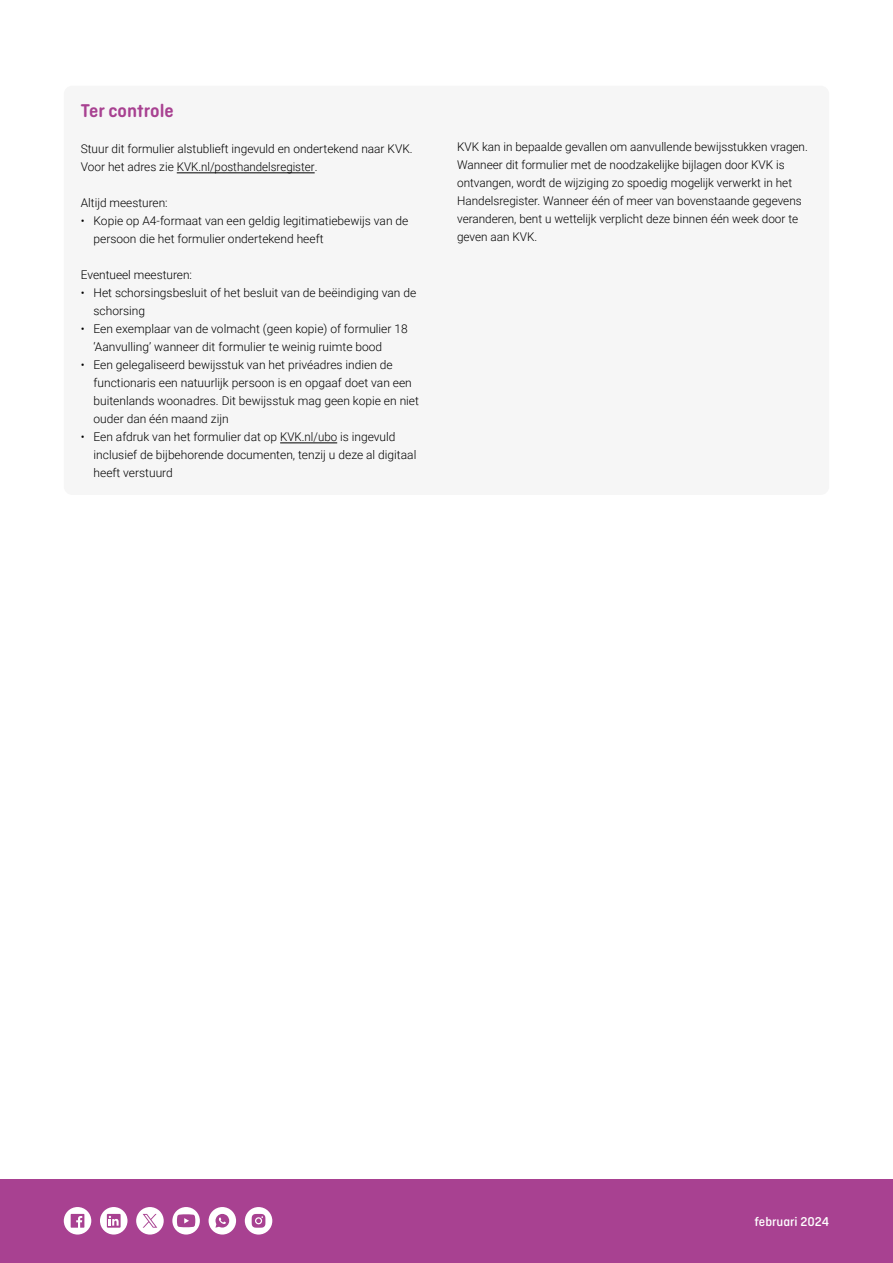
<style>
.page{position:relative;width:893px;height:1263px;background:#fff}
.page>*{position:absolute;margin:0;border:0;box-sizing:border-box;transform-origin:0 0}
._02a_Kader_kop_groot{font:600 19.5px "Ciutadella Rounded";color:#a84191}
.t1{font:500 13.5px "Ciutadella Rounded";color:#fff}
._02c_Kader_tekst{font:300 12px/18px "Roboto";color:#000}
</style>
<div class="page">
<div style="left:0;top:1179px;width:893px;height:84px;background:#a84191"></div>
<svg style="left:172px;top:1207px;width:28px;height:27px"></svg>
<svg style="left:100px;top:1207px;width:27px;height:27px"></svg>
<svg style="left:64px;top:1207px;width:27px;height:27px"></svg>
<svg style="left:209px;top:1207px;width:27px;height:27px"></svg>
<svg style="left:245px;top:1207px;width:27px;height:27px"></svg>
<svg style="left:136px;top:1207px;width:28px;height:27px"></svg>
<div style="left:64px;top:86px;width:765px;height:409px;background:#f6f6f6;border-radius:9px"></div>
<hr style="left:177px;top:173px;width:138px;height:1px;background:#000">
<hr style="left:280px;top:443px;width:57px;height:1px;background:#000">
<h3 class="_02a_Kader_kop_groot" style="left:81px;top:100px;width:94px">Ter controle</h3>
<p class="_02c_Kader_tekst" style="left:81px;top:140px;width:333px">Stuur dit formulier alstublieft ingevuld en ondertekend naar KVK.<br>Voor het adres zie KVK.nl/posthandelsregister.</p>
<p class="_02c_Kader_tekst" style="left:81px;top:194px;width:88px">Altijd meesturen:</p>
<p class="_02c_Kader_tekst" style="left:94px;top:212px;width:316px;text-indent:-13px">• Kopie op A4-formaat van een geldig legitimatiebewijs van de persoon die het formulier ondertekend heeft</p>
<p class="_02c_Kader_tekst" style="left:81px;top:266px;width:113px">Eventueel meesturen:</p>
<p class="_02c_Kader_tekst" style="left:94px;top:284px;width:324px;text-indent:-13px">• Het schorsingsbesluit of het besluit van de beëindiging van de schorsing</p>
<p class="_02c_Kader_tekst" style="left:94px;top:320px;width:316px;text-indent:-13px">• Een exemplaar van de volmacht (geen kopie) of formulier 18 ‘Aanvulling’ wanneer dit formulier te weinig ruimte bood</p>
<p class="_02c_Kader_tekst" style="left:94px;top:356px;width:327px;text-indent:-13px">• Een gelegaliseerd bewijsstuk van het privéadres indien de functionaris een natuurlijk persoon is en opgaaf doet van een buitenlands woonadres. Dit bewijsstuk mag geen kopie en niet ouder dan één maand zijn</p>
<p class="_02c_Kader_tekst" style="left:94px;top:428px;width:324px;text-indent:-13px">• Een afdruk van het formulier dat op KVK.nl/ubo is ingevuld inclusief de bijbehorende documenten, tenzij u deze al digitaal heeft verstuurd</p>
<p class="_02c_Kader_tekst" style="left:457px;top:138px;width:352px">KVK kan in bepaalde gevallen om aanvullende bewijsstukken vragen.<br>Wanneer dit formulier met de noodzakelijke bijlagen door KVK is ontvangen, wordt de wijziging zo spoedig mogelijk verwerkt in het Handelsregister. Wanneer één of meer van bovenstaande gegevens veranderen, bent u wettelijk verplicht deze binnen één week door te geven aan KVK.</p>
<p class="t1" style="left:760px;top:1214px;width:71px">januari 2024</p>
<p class="t1" style="left:754px;top:1214px;width:24px">febr</p>
</div>
